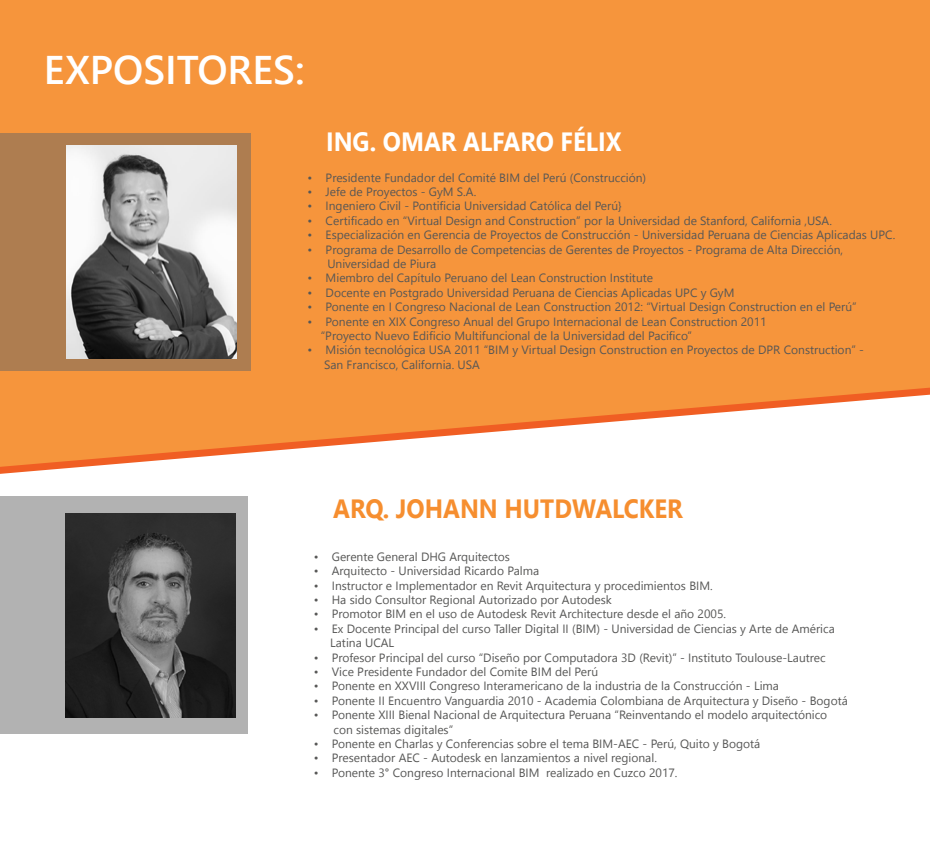
<style>
.page{position:relative;width:930px;height:842px;background:#fff}
.page>*{position:absolute;margin:0;border:0;box-sizing:border-box;transform-origin:0 0}
.t1{font:600 40px "Segoe UI";color:#fff}
.t2{font:700 26.4px "Segoe UI";color:#f68e2f;scale:.91 1}
.t3{font:700 26.4px "Segoe UI";color:#fff;scale:.91 1}
.t4{font:12px/14.4px "Segoe UI";color:#575756}
</style>
<div class="page">
<div style="left:0;top:0;width:930px;height:381px;background:#f6953c"></div>
<div style="left:0;top:133px;width:250px;height:237px;background:#ae7d50"></div>
<div style="left:0;top:496px;width:248px;height:237px;background:#b2b2b2"></div>
<img style="left:66px;top:146px;width:170px;height:212px">
<img style="left:65px;top:514px;width:170px;height:203px">
<svg style="left:0;top:381px;width:930px;height:93px"></svg>
<h1 class="t1" style="left:44px;top:37px;width:262px">EXPOSITORES:</h1>
<h2 class="t3" style="left:326px;top:120px;width:326px">ING. OMAR ALFARO FÉLIX</h2>
<p class="t4" style="left:308px;top:170px;width:340px">• Presidente Fundador del Comité BIM del Perú (Construcción)</p>
<p class="t4" style="left:308px;top:184px;width:170px">• Jefe de Proyectos - GyM S.A.</p>
<p class="t4" style="left:308px;top:199px;width:316px">• Ingeniero Civil - Pontificia Universidad Católica del Perú}</p>
<p class="t4" style="left:308px;top:213px;width:526px">• Certificado en “Virtual Design and Construction” por la Universidad de Stanford, California ,USA.</p>
<p class="t4" style="left:308px;top:228px;width:589px">• Especialización en Gerencia de Proyectos de Construcción - Universidad Peruana de Ciencias Aplicadas UPC.</p>
<p class="t4" style="left:327px;top:242px;width:517px;text-indent:-20px">• Programa de Desarrollo de Competencias de Gerentes de Proyectos - Programa de Alta Dirección,<br>Universidad de Piura</p>
<p class="t4" style="left:308px;top:271px;width:347px">• Miembro del Capítulo Peruano del Lean Construction Institute</p>
<p class="t4" style="left:308px;top:285px;width:428px">• Docente en Postgrado Universidad Peruana de Ciencias Aplicadas UPC y GyM</p>
<p class="t4" style="left:308px;top:300px;width:550px">• Ponente en I Congreso Nacional de Lean Construction 2012: “Virtual Design Construction en el Perú”</p>
<p class="t4" style="left:321px;top:314px;width:447px;text-indent:-13px">• Ponente en XIX Congreso Anual del Grupo Internacional de Lean Construction 2011 “Proyecto Nuevo Edificio Multifuncional de la Universidad del Pacifico”</p>
<p class="t4" style="left:324px;top:343px;width:541px;text-indent:-16px">• Misión tecnológica USA 2011 “BIM y Virtual Design Construction en Proyectos de DPR Construction” -<br>San Francisco, California. USA</p>
<h2 class="t2" style="left:333px;top:488px;width:386px">ARQ. JOHANN HUTDWALCKER</h2>
<p class="t4" style="left:314px;top:549px;width:198px">• Gerente General DHG Arquitectos</p>
<p class="t4" style="left:314px;top:563px;width:227px">• Arquitecto - Universidad Ricardo Palma</p>
<p class="t4" style="left:314px;top:578px;width:400px">• Instructor e Implementador en Revit Arquitectura y procedimientos BIM.</p>
<p class="t4" style="left:314px;top:592px;width:300px">• Ha sido Consultor Regional Autorizado por Autodesk</p>
<p class="t4" style="left:314px;top:607px;width:414px">• Promotor BIM en el uso de Autodesk Revit Architecture desde el año 2005.</p>
<p class="t4" style="left:330px;top:621px;width:506px;text-indent:-16px">• Ex Docente Principal del curso Taller Digital II (BIM) - Universidad de Ciencias y Arte de América<br>Latina UCAL</p>
<p class="t4" style="left:314px;top:650px;width:513px">• Profesor Principal del curso “Diseño por Computadora 3D (Revit)” - Instituto Toulouse-Lautrec</p>
<p class="t4" style="left:314px;top:664px;width:286px">• Vice Presidente Fundador del Comite BIM del Perú</p>
<p class="t4" style="left:314px;top:679px;width:467px">• Ponente en XXVIII Congreso Interamericano de la industria de la Construcción - Lima</p>
<p class="t4" style="left:314px;top:693px;width:536px">• Ponente II Encuentro Vanguardia 2010 - Academia Colombiana de Arquitectura y Diseño - Bogotá</p>
<p class="t4" style="left:333px;top:707px;width:495px;text-indent:-20px">• Ponente XIII Bienal Nacional de Arquitectura Peruana “Reinventando el modelo arquitectónico con sistemas digitales”</p>
<p class="t4" style="left:314px;top:736px;width:448px">• Ponente en Charlas y Conferencias sobre el tema BIM-AEC - Perú, Quito y Bogotá</p>
<p class="t4" style="left:314px;top:751px;width:345px">• Presentador AEC - Autodesk en lanzamientos a nivel regional.</p>
<p class="t4" style="left:314px;top:765px;width:365px">• Ponente 3° Congreso Internacional BIM realizado en Cuzco 2017.</p>
</div>
